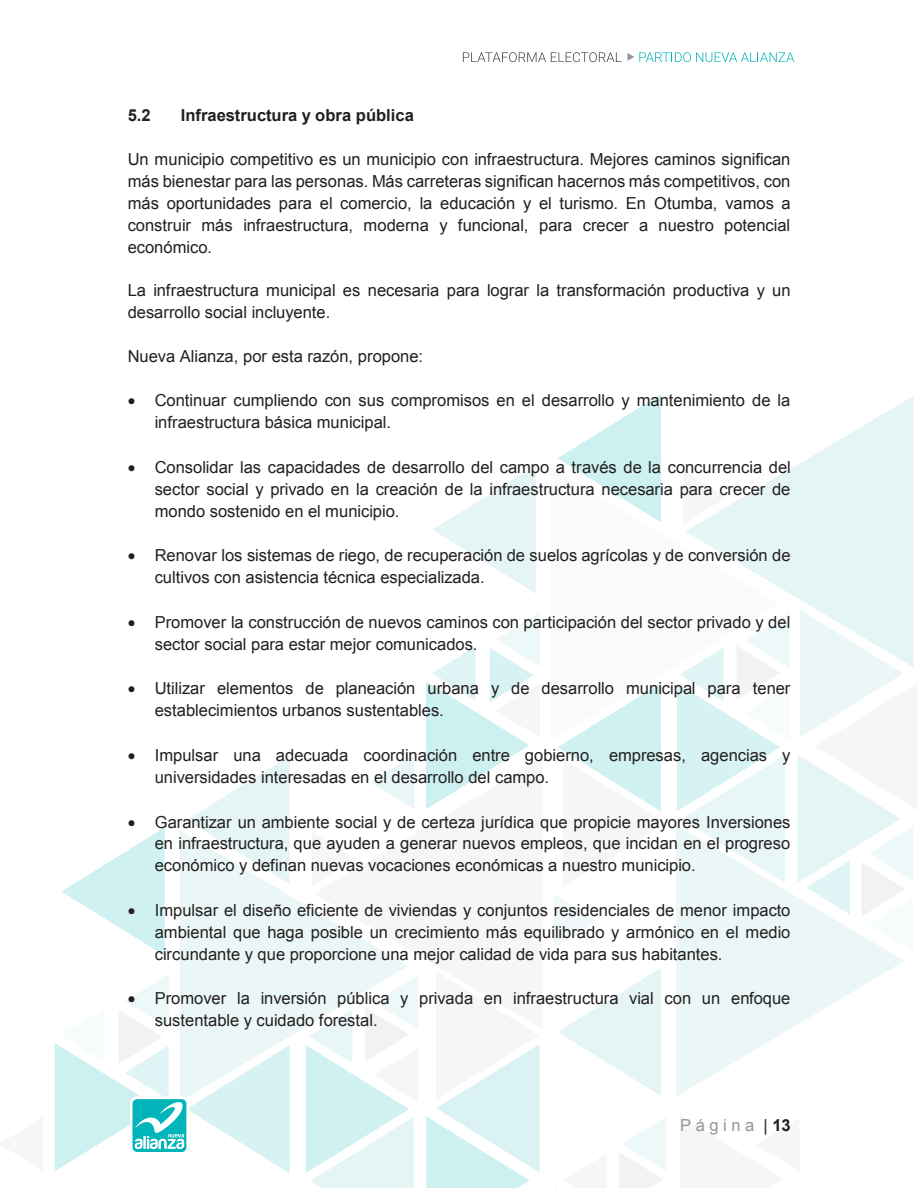
<style>
.page{position:relative;width:918px;height:1188px;background:#fff}
.page>*{position:absolute;margin:0;border:0;box-sizing:border-box;transform-origin:0 0}
.t1{font:16.5px/21.8px "Arial";color:#231f20}
.t2{font:700 16.5px "Arial";color:#231f20}
.t3{font:16.5px "Arial";letter-spacing:.27em;color:#939598}
.s1{color:#231f20}
.s2{font-weight:700;color:#231f20}
</style>
<div class="page">
<svg style="left:61px;top:827px;width:104px;height:129px"></svg>
<svg style="left:187px;top:756px;width:103px;height:74px"></svg>
<svg style="left:180px;top:830px;width:134px;height:206px;fill:#ebf7f7"></svg>
<svg style="left:314px;top:910px;width:93px;height:61px;fill:#ebf7f7"></svg>
<svg style="left:305px;top:971px;width:234px;height:217px"></svg>
<svg style="left:312px;top:832px;width:2px;height:54px"></svg>
<svg style="left:555px;top:1117px;width:111px;height:71px"></svg>
<svg style="left:554px;top:895px;width:43px;height:53px"></svg>
<svg style="left:558px;top:968px;width:103px;height:128px"></svg>
<svg style="left:558px;top:740px;width:103px;height:71px"></svg>
<svg style="left:433px;top:466px;width:103px;height:128px"></svg>
<svg style="left:558px;top:394px;width:103px;height:74px"></svg>
<svg style="left:676px;top:825px;width:228px;height:272px;fill:#ebf7f7"></svg>
<svg style="left:570px;top:468px;width:91px;height:272px"></svg>
<svg style="left:686px;top:396px;width:228px;height:213px;fill:#e5f5f6"></svg>
<svg style="left:371px;top:755px;width:43px;height:54px"></svg>
<svg style="left:797px;top:609px;width:117px;height:343px"></svg>
<svg style="left:677px;top:614px;width:112px;height:269px"></svg>
<svg style="left:426px;top:613px;width:114px;height:196px"></svg>
<svg style="left:686px;top:470px;width:41px;height:54px"></svg>
<svg style="left:55px;top:974px;width:235px;height:199px"></svg>
<svg style="left:463px;top:52px;width:158px;height:10px"></svg>
<svg style="left:627px;top:52px;width:167px;height:10px"></svg>
<p class="t2" style="left:128px;top:105px;width:25px">5.2</p>
<p class="t2" style="left:181px;top:105px;width:235px">Infraestructura y obra pública</p>
<p class="t1" style="left:128px;top:149px;width:665px;text-align:justify">Un municipio competitivo es un municipio con infraestructura. Mejores caminos significan más bienestar para las personas. Más carreteras significan hacernos más competitivos, con más oportunidades para el comercio, la educación y el turismo. En Otumba, vamos a construir más infraestructura, moderna y funcional, para crecer a nuestro potencial económico.</p>
<p class="t1" style="left:128px;top:280px;width:665px">La infraestructura municipal es necesaria para lograr la transformación productiva y un desarrollo social incluyente.</p>
<p class="t1" style="left:128px;top:345px;width:297px">Nueva Alianza, por esta razón, propone:</p>
<p class="t1" style="left:155px;top:390px;width:637px;text-indent:-27px">• Continuar cumpliendo con sus compromisos en el desarrollo y mantenimiento de la infraestructura básica municipal.</p>
<p class="t1" style="left:155px;top:456px;width:638px;text-align:justify;text-indent:-27px">• Consolidar las capacidades de desarrollo del campo a través de la concurrencia del sector social y privado en la creación de la infraestructura necesaria para crecer de mondo sostenido en el municipio.</p>
<p class="t1" style="left:155px;top:545px;width:637px;text-indent:-27px">• Renovar los sistemas de riego, de recuperación de suelos agrícolas y de conversión de cultivos con asistencia técnica especializada.</p>
<p class="t1" style="left:155px;top:611px;width:637px;text-indent:-27px">• Promover la construcción de nuevos caminos con participación del sector privado y del sector social para estar mejor comunicados.</p>
<p class="t1" style="left:155px;top:678px;width:637px;text-indent:-27px">• Utilizar elementos de planeación urbana y de desarrollo municipal para tener establecimientos urbanos sustentables.</p>
<p class="t1" style="left:155px;top:745px;width:637px;text-indent:-27px">• Impulsar una adecuada coordinación entre gobierno, empresas, agencias y universidades interesadas en el desarrollo del campo.</p>
<p class="t1" style="left:155px;top:811px;width:637px;text-align:justify;text-indent:-27px">• Garantizar un ambiente social y de certeza jurídica que propicie mayores Inversiones en infraestructura, que ayuden a generar nuevos empleos, que incidan en el progreso económico y definan nuevas vocaciones económicas a nuestro municipio.</p>
<p class="t1" style="left:155px;top:900px;width:637px;text-align:justify;text-indent:-27px">• Impulsar el diseño eficiente de viviendas y conjuntos residenciales de menor impacto ambiental que haga posible un crecimiento más equilibrado y armónico en el medio circundante y que proporcione una mejor calidad de vida para sus habitantes.</p>
<p class="t1" style="left:155px;top:988px;width:637px;text-indent:-27px">• Promover la inversión pública y privada en infraestructura vial con un enfoque sustentable y cuidado forestal.</p>
<p class="t3" style="left:680px;top:1115px;width:112px">Página <span class="s1">|</span> <span class="s2">13</span></p>
</div>
